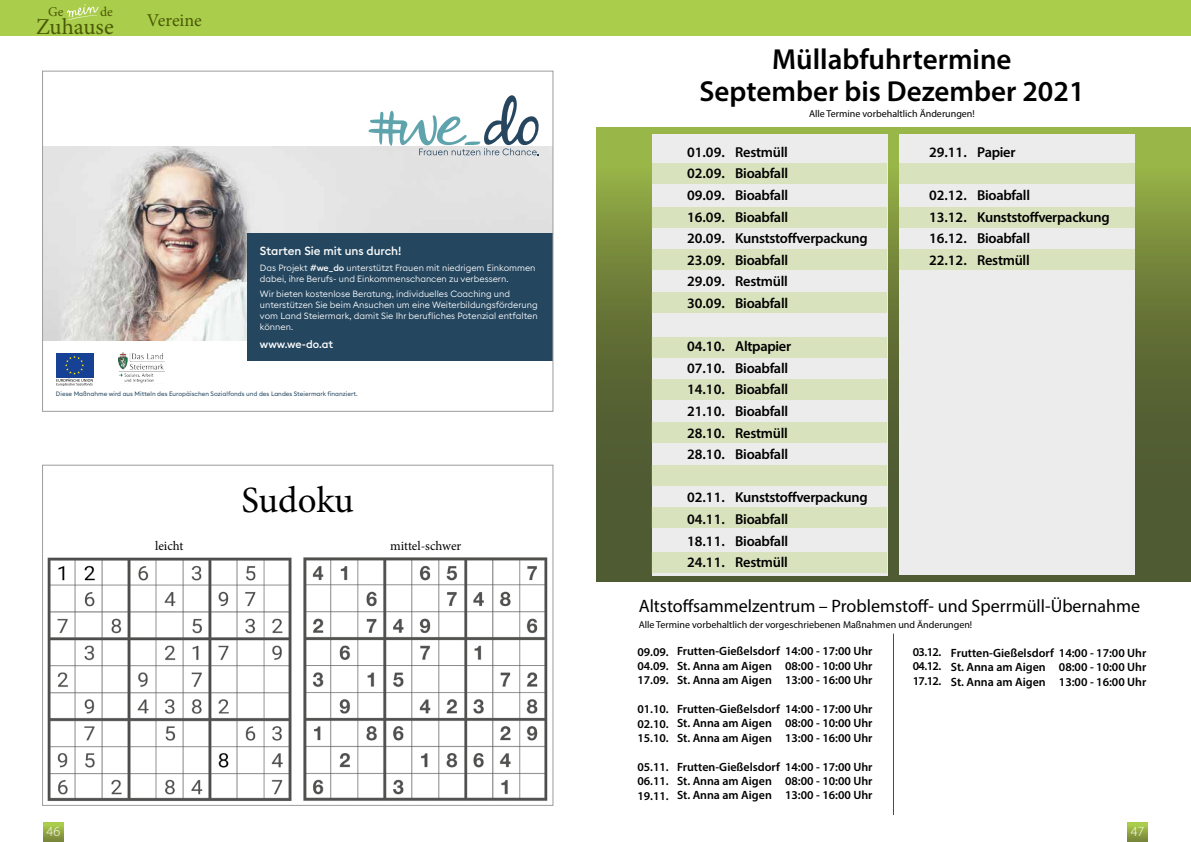
<style>
.page{position:relative;width:1191px;height:842px;background:#fff}
.page>*{position:absolute;margin:0;border:0;box-sizing:border-box;transform-origin:0 0}
.t1{font:37px "Minion Pro";letter-spacing:-.005em;color:#000}
.t2{font:600 29px/32.5px "Myriad Pro";color:#000;text-align:center}
.t3{font:22.8px "Minion Pro";letter-spacing:-.005em;color:#4a5a05}
.t4{font:18px "Myriad Pro";color:#000}
.t5{font:18px "Minion Pro";color:#4a5a05}
.t6{font:600 14.4px/21.6px "Myriad Pro";letter-spacing:-.02em;color:#000;text-align:justify}
.t7{font:300 14px "Myriad Pro";color:#fff}
.t8{font:13.4px "Minion Pro";color:#4a5a05}
.t9{font:13px "Minion Pro";letter-spacing:-.005em;color:#000}
.t10{font:600 12px/14.4px "Myriad Pro";color:#000;text-align:justify}
.t11{font:500 11.7px "Euclid Square";color:#fff}
.t12{font:500 10.8px "Euclid Square";color:#fff}
.t13{font:10px "Myriad Pro";color:#000}
.t14{font:300 9px/10.8px "Euclid Square";color:#fff}
.t15{font:6.3px "Euclid Square";color:#24465f}
.s1{font-weight:500}
</style>
<div class="page">
<div style="left:0;top:0;width:1191px;height:36px;background:#aacd4b"></div>
<div style="left:43px;top:822px;width:21px;height:20px;background:linear-gradient(to bottom,#b1d54d,#788539)"></div>
<div style="left:1127px;top:822px;width:20px;height:20px;background:linear-gradient(to bottom,#b1d54d,#788539)"></div>
<svg style="left:67px;top:4px;width:32px;height:16px"></svg>
<svg style="left:596px;top:128px;width:595px;height:453px;background:#6b7b3b"></svg>
<div style="left:652px;top:134px;width:235px;height:441px;background:#ececec"></div>
<div style="left:899px;top:134px;width:235px;height:441px;background:#ececec"></div>
<hr style="left:893px;top:634px;width:1px;height:181px;background:#4a5a05">
<img style="left:44px;top:147px;width:507px;height:193px">
<img style="left:119px;top:353px;width:45px;height:30px">
<div style="left:56px;top:353px;width:37px;height:25px;background:#164194"></div>
<svg style="left:56px;top:356px;width:37px;height:30px"></svg>
<div style="left:247px;top:233px;width:306px;height:128px;background:#24465f"></div>
<svg style="left:368px;top:95px;width:171px;height:70px"></svg>
<img style="left:47px;top:557px;width:245px;height:244px">
<img style="left:303px;top:557px;width:245px;height:244px">
<div style="left:651px;top:163px;width:236px;height:20px;background:#d8e2bd"></div>
<div style="left:899px;top:163px;width:235px;height:21px;background:#d8e2bd"></div>
<div style="left:899px;top:207px;width:235px;height:20px;background:#d8e2bd"></div>
<div style="left:899px;top:249px;width:235px;height:21px;background:#d8e2bd"></div>
<div style="left:651px;top:207px;width:236px;height:20px;background:#d8e2bd"></div>
<div style="left:651px;top:249px;width:236px;height:21px;background:#d8e2bd"></div>
<div style="left:651px;top:292px;width:236px;height:21px;background:#d8e2bd"></div>
<div style="left:651px;top:337px;width:236px;height:20px;background:#d8e2bd"></div>
<div style="left:651px;top:380px;width:236px;height:20px;background:#d8e2bd"></div>
<div style="left:651px;top:422px;width:236px;height:21px;background:#d8e2bd"></div>
<div style="left:651px;top:465px;width:236px;height:20px;background:#d8e2bd"></div>
<div style="left:651px;top:507px;width:236px;height:21px;background:#d8e2bd"></div>
<div style="left:651px;top:553px;width:236px;height:20px;background:#d8e2bd"></div>
<p class="t8" style="left:48px;top:2px;width:17px">Ge</p>
<p class="t8" style="left:100px;top:2px;width:14px">de</p>
<h3 class="t3" style="left:36px;top:12px;width:79px">Zuhause</h3>
<h3 class="t5" style="left:147px;top:8px;width:56px">Vereine</h3>
<p class="t11" style="left:260px;top:243px;width:143px">Starten Sie mit uns durch!</p>
<p class="t14" style="left:260px;top:262px;width:277px">Das Projekt <span class="s1">#we_do</span> unterstützt Frauen mit niedrigem Einkommen dabei, ihre Berufs- und Einkommenschancen zu verbessern.</p>
<p class="t14" style="left:260px;top:289px;width:279px">Wir bieten kostenlose Beratung, individuelles Coaching und unterstützen Sie beim Ansuchen um eine Weiterbildungsförderung vom Land Steiermark, damit Sie Ihr berufliches Potenzial entfalten können.</p>
<p class="t12" style="left:260px;top:337px;width:75px">www.we-do.at</p>
<p class="t15" style="left:56px;top:390px;width:303px">Diese Maßnahme wird aus Mitteln des Europäischen Sozialfonds und des Landes Steiermark finanziert.</p>
<h1 class="t1" style="left:241px;top:475px;width:114px">Sudoku</h1>
<p class="t9" style="left:155px;top:537px;width:30px">leicht</p>
<p class="t9" style="left:390px;top:537px;width:73px">mittel-schwer</p>
<h2 class="t2" style="left:699px;top:42px;width:387px">Müllabfuhrtermine<br>September bis Dezember 2021</h2>
<p class="t13" style="left:809px;top:108px;width:167px">Alle Termine vorbehaltlich Änderungen!</p>
<p class="t6" style="left:687px;top:141px;width:39px">01.09.<br>02.09.<br>09.09.<br>16.09.<br>20.09.<br>23.09.<br>29.09.<br>30.09.</p>
<p class="t6" style="left:687px;top:335px;width:39px">04.10.<br>07.10.<br>14.10.<br>21.10.<br>28.10.<br>28.10.</p>
<p class="t6" style="left:687px;top:486px;width:39px">02.11.<br>04.11.<br>18.11.<br>24.11.</p>
<p class="t6" style="left:735px;top:141px;width:134px;text-align:left">Restmüll<br>Bioabfall<br>Bioabfall<br>Bioabfall<br>Kunststoffverpackung<br>Bioabfall<br>Restmüll<br>Bioabfall</p>
<p class="t6" style="left:735px;top:335px;width:57px;text-align:left">Altpapier<br>Bioabfall<br>Bioabfall<br>Bioabfall<br>Restmüll<br>Bioabfall</p>
<p class="t6" style="left:735px;top:486px;width:134px;text-align:left">Kunststoffverpackung<br>Bioabfall<br>Bioabfall<br>Restmüll</p>
<p class="t6" style="left:929px;top:141px;width:39px">29.11.</p>
<p class="t6" style="left:929px;top:184px;width:39px">02.12.<br>13.12.<br>16.12.<br>22.12.</p>
<p class="t6" style="left:977px;top:141px;width:40px">Papier</p>
<p class="t6" style="left:977px;top:184px;width:134px;text-align:left">Bioabfall<br>Kunststoffverpackung<br>Bioabfall<br>Restmüll</p>
<h3 class="t4" style="left:639px;top:595px;width:503px">Altstoffsammelzentrum – Problemstoff- und Sperrmüll-Übernahme</h3>
<p class="t13" style="left:639px;top:619px;width:335px">Alle Termine vorbehaltlich der vorgeschriebenen Maßnahmen und Änderungen!</p>
<p class="t10" style="left:912px;top:644px;width:30px">03.12.<br>04.12.<br>17.12.</p>
<p class="t10" style="left:951px;top:645px;width:197px">Frutten-Gießelsdorf 14:00 - 17:00 Uhr St. Anna am Aigen 08:00 - 10:00 Uhr St. Anna am Aigen 13:00 - 16:00 Uhr</p>
<p class="t10" style="left:677px;top:644px;width:197px">Frutten-Gießelsdorf 14:00 - 17:00 Uhr St. Anna am Aigen 08:00 - 10:00 Uhr St. Anna am Aigen 13:00 - 16:00 Uhr</p>
<p class="t10" style="left:677px;top:701px;width:197px">Frutten-Gießelsdorf 14:00 - 17:00 Uhr St. Anna am Aigen 08:00 - 10:00 Uhr St. Anna am Aigen 13:00 - 16:00 Uhr</p>
<p class="t10" style="left:677px;top:759px;width:197px">Frutten-Gießelsdorf 14:00 - 17:00 Uhr St. Anna am Aigen 08:00 - 10:00 Uhr St. Anna am Aigen 13:00 - 16:00 Uhr</p>
<p class="t10" style="left:637px;top:644px;width:33px">09.09.<br>04.09.<br>17.09.</p>
<p class="t10" style="left:637px;top:702px;width:33px">01.10.<br>02.10.<br>15.10.</p>
<p class="t10" style="left:637px;top:759px;width:33px">05.11.<br>06.11.<br>19.11.</p>
<p class="t7" style="left:47px;top:824px;width:15px">46</p>
<p class="t7" style="left:1130px;top:824px;width:15px">47</p>
</div>
